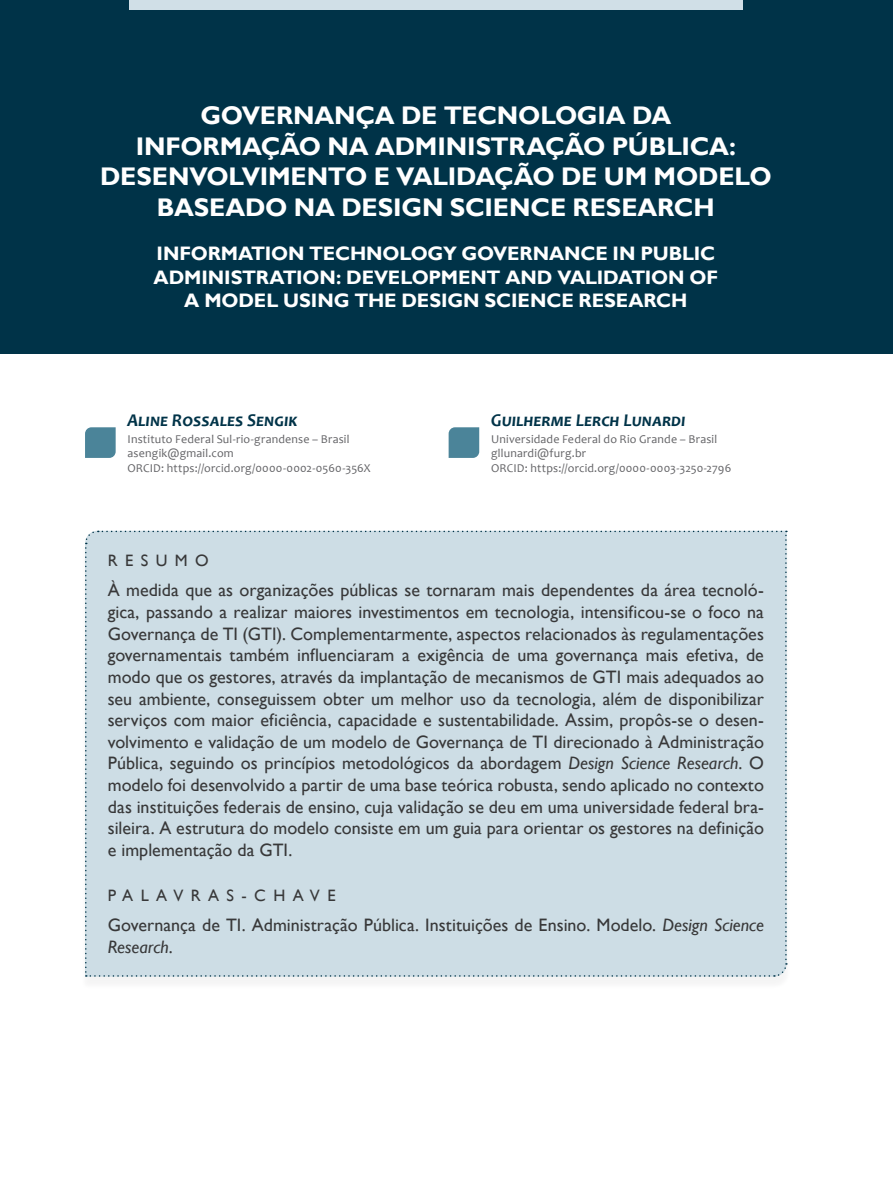
<style>
.page{position:relative;width:893px;height:1191px;background:#fff}
.page>*{position:absolute;margin:0;border:0;box-sizing:border-box;transform-origin:0 0}
.t1{font:700 25.5px/30.6px "Gill Sans";letter-spacing:-.01em;color:#fff;text-align:center}
.t2{font:700 19.5px/23.4px "Gill Sans";letter-spacing:-.005em;color:#fff;text-align:center}
.t3{font:18px/21.6px "Gill Sans";color:#383839;text-align:justify}
.t4{font:italic 700 18px "Candara";color:#003348}
.t5{font:16.5px "Gill Sans";letter-spacing:.45em;color:#383839}
.t6{font:12px/14.4px "Candara";letter-spacing:.015em;color:#636366}
.s1{font-style:italic}
</style>
<div class="page">
<div style="left:80px;top:534px;width:711px;height:455px;background:#f8f7f8"></div>
<div style="left:85px;top:530px;width:702px;height:447px;background:#cddde5"></div>
<div style="left:0;top:0;width:893px;height:264px;background:#003348"></div>
<div style="left:0;top:119px;width:893px;height:235px;background:#003348"></div>
<svg style="left:85px;top:427px;width:31px;height:31px"></svg>
<svg style="left:449px;top:427px;width:30px;height:31px"></svg>
<div style="left:129px;top:0;width:614px;height:9px;background:#d0dfe7"></div>
<h1 class="t1" style="left:100px;top:101px;width:673px">GOVERNANÇA DE TECNOLOGIA DA<br>INFORMAÇÃO NA ADMINISTRAÇÃO PÚBLICA:<br>DESENVOLVIMENTO E VALIDAÇÃO DE UM MODELO BASEADO NA DESIGN SCIENCE RESEARCH</h1>
<p class="t2" style="left:154px;top:243px;width:566px">INFORMATION TECHNOLOGY GOVERNANCE IN PUBLIC<br>ADMINISTRATION: DEVELOPMENT AND VALIDATION OF<br>A MODEL USING THE DESIGN SCIENCE RESEARCH</p>
<p class="t4" style="left:128px;top:409px;width:172px">Aline Rossales Sengik</p>
<p class="t6" style="left:128px;top:432px;width:245px">Instituto Federal Sul-rio-grandense – Brasil asengik@gmail.com<br>ORCID: https://orcid.org/0000-0002-0560-356X</p>
<p class="t4" style="left:491px;top:409px;width:196px">Guilherme Lerch Lunardi</p>
<p class="t6" style="left:491px;top:432px;width:242px">Universidade Federal do Rio Grande – Brasil gllunardi@furg.br<br>ORCID: https://orcid.org/0000-0003-3250-2796</p>
<p class="t5" style="left:108px;top:551px;width:103px">RESUMO</p>
<p class="t3" style="left:108px;top:580px;width:658px">À medida que as organizações públicas se tornaram mais dependentes da área tecnoló&shy;gica, passando a realizar maiores investimentos em tecnologia, intensificou-se o foco na Governança de TI (GTI). Complementarmente, aspectos relacionados às regulamentações governamentais também influenciaram a exigência de uma governança mais efetiva, de modo que os gestores, através da implantação de mecanismos de GTI mais adequados ao seu ambiente, conseguissem obter um melhor uso da tecnologia, além de disponibilizar serviços com maior eficiência, capacidade e sustentabilidade. Assim, propôs-se o desen&shy;volvimento e validação de um modelo de Governança de TI direcionado à Administração Pública, seguindo os princípios metodológicos da abordagem <span class="s1">Design Science Research</span>. O modelo foi desenvolvido a partir de uma base teórica robusta, sendo aplicado no contexto das instituições federais de ensino, cuja validação se deu em uma universidade federal bra&shy;sileira. A estrutura do modelo consiste em um guia para orientar os gestores na definição e implementação da GTI.</p>
<p class="t5" style="left:108px;top:886px;width:229px">PALAVRAS-CHAVE</p>
<p class="t3" style="left:108px;top:914px;width:658px">Governança de TI. Administração Pública. Instituições de Ensino. Modelo. <span class="s1">Design Science<br>Research</span>.</p>
</div>
